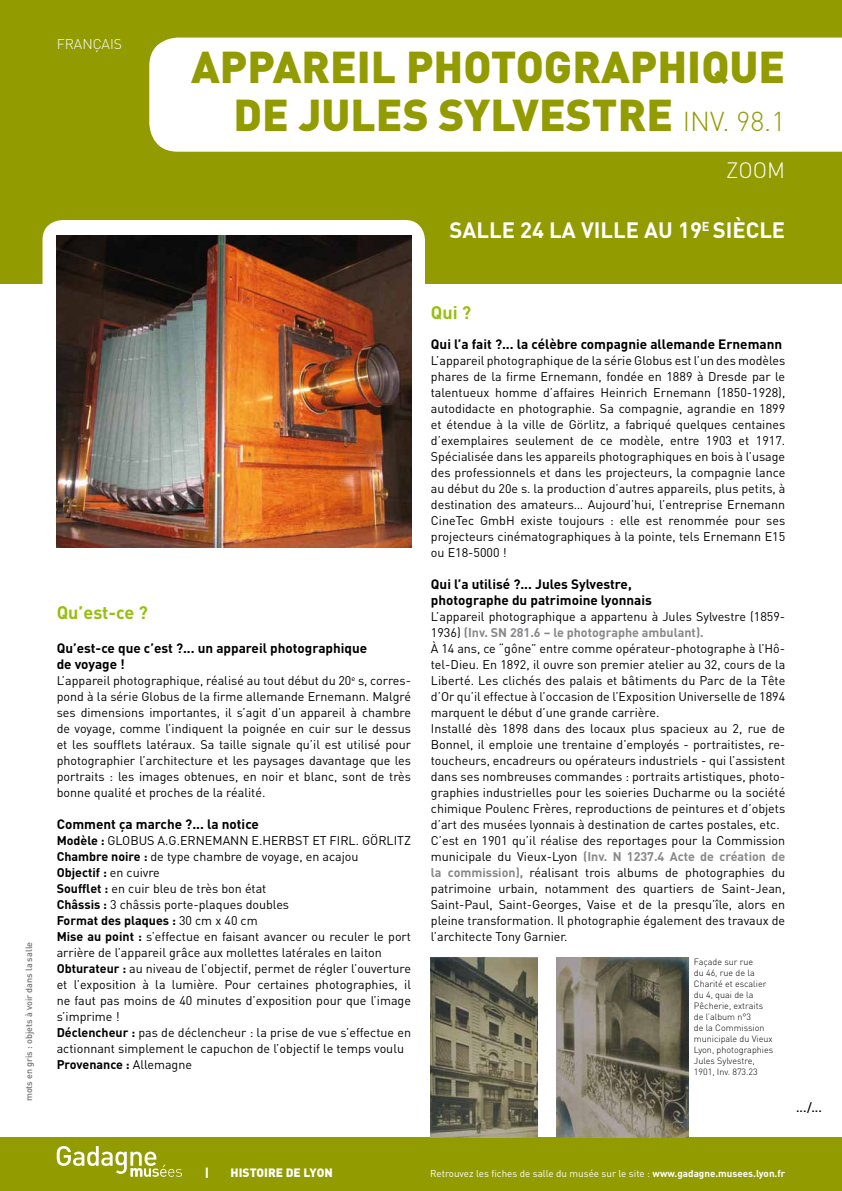
<style>
.page{position:relative;width:842px;height:1191px;background:#fff}
.page>*{position:absolute;margin:0;border:0;box-sizing:border-box;transform-origin:0 0}
.t1{font:900 44px "DIN";color:#929b00}
.t2{font:300 27px "DIN";color:#929b00}
.t3{font:700 22px "DIN";letter-spacing:.09em;color:#fff}
.t4{font:300 22px "DIN";color:#fff}
.t5{font:700 18px "DIN";color:#97bf0d}
.t6{font:300 14px "DIN";color:#fff}
.t7{font:700 13.5px/16px "DIN";color:#000}
.t8{font:12.5px/16px "DIN";color:#000;text-align:justify}
.t9{font:500 12.5px "DIN";color:#000}
.t10{font:900 12px "DIN";color:#fff}
.t11{font:9.9px "DIN";color:#fff}
.t12{font:300 9px/11px "DIN";color:#000}
.t13{font:500 9px "DIN";color:#707172}
.s1{font-weight:700}
.s2{font-weight:700;color:#87888a}
</style>
<div class="page">
<div style="left:0;top:0;width:842px;height:284px;background:#929b00"></div>
<div style="left:0;top:1137px;width:842px;height:54px;background:#929b00"></div>
<svg style="left:57px;top:1146px;width:125px;height:30px"></svg>
<div style="left:149px;top:38px;width:693px;height:114px;background:#fff"></div>
<div style="left:43px;top:220px;width:382px;height:129px;background:#fff;border-radius:20px"></div>
<img style="left:56px;top:235px;width:355px;height:312px">
<img style="left:557px;top:958px;width:131px;height:179px">
<img style="left:431px;top:958px;width:106px;height:179px">
<p class="t6" style="left:57px;top:35px;width:67px">FRANçAIS</p>
<h1 class="t1" style="left:191px;top:38px;width:108px">APPAREIL</h1>
<h1 class="t1" style="left:406px;top:38px;width:55px">PHOTO</h1>
<h1 class="t1" style="left:544px;top:38px;width:237px">GRAPHIQUE</h1>
<h1 class="t1" style="left:234px;top:86px;width:143px">DE JULES</h1>
<h1 class="t1" style="left:438px;top:86px;width:128px">SYLVESTRE</h1>
<h2 class="t2" style="left:683px;top:105px;width:104px">Inv. 98.1</h2>
<h3 class="t4" style="left:726px;top:157px;width:60px">zoom</h3>
<h3 class="t3" style="left:449px;top:216px;width:334px">Salle 24 La vi lle au 19<sup>e</sup> si ècle</h3>
<p class="t13" style="left:23px;top:1101px;width:161px;rotate:-90deg">mots en gris : objets à voir dans la salle</p>
<h3 class="t5" style="left:57px;top:600px;width:93px">Qu’est-ce ?</h3>
<p class="t7" style="left:57px;top:639px;width:312px">Qu’est-ce que c’est ?... un appareil photographique de voyage !</p>
<p class="t8" style="left:57px;top:672px;width:356px">L’appareil photographique, réalisé au tout début du 20<sup>e</sup> s, corres&shy;pond à la série Globus de la firme allemande Ernemann. Malgré ses dimensions importantes, il s’agit d’un appareil à chambre de voyage, comme l’indiquent la poignée en cuir sur le dessus et les soufflets latéraux. Sa taille signale qu’il est utilisé pour photographier l’architecture et les paysages davantage que les portraits : les images obtenues, en noir et blanc, sont de très bonne qualité et proches de la réalité.</p>
<p class="t7" style="left:57px;top:815px;width:204px">Comment ça marche ?... la notice</p>
<p class="t8" style="left:57px;top:832px;width:356px;text-align:left"><span class="s1">Modèle :</span> GLOBUS A.G.ERNEMANN E.HERBST ET FIRL. GÖRLITZ <span class="s1">Chambre noire :</span> de type chambre de voyage, en acajou<br><span class="s1">Objectif :</span> en cuivre<br><span class="s1">Soufflet :</span> en cuir bleu de très bon état<br><span class="s1">Châssis :</span> 3 châssis porte-plaques doubles<br><span class="s1">Format des plaques :</span> 30 cm x 40 cm<br><span class="s1">Mise au point :</span> s’effectue en faisant avancer ou reculer le port arrière de l’appareil grâce aux mollettes latérales en laiton <span class="s1">Obturateur :</span> au niveau de l’objectif, permet de régler l’ouverture et l’exposition à la lumière. Pour certaines photographies, il ne faut pas moins de 40 minutes d’exposition pour que l’image s’imprime !<br><span class="s1">Déclencheur :</span> pas de déclencheur : la prise de vue s’effectue en actionnant simplement le capuchon de l’objectif le temps voulu <span class="s1">Provenance :</span> Allemagne</p>
<h3 class="t5" style="left:431px;top:300px;width:42px">Qui ?</h3>
<p class="t7" style="left:431px;top:335px;width:353px">Qui l’a fait ?... la célèbre compagnie allemande Ernemann</p>
<p class="t8" style="left:431px;top:352px;width:356px">L’appareil photographique de la série Globus est l’un des modèles phares de la firme Ernemann, fondée en 1889 à Dresde par le talentueux homme d’affaires Heinrich Ernemann (1850-1928), autodidacte en photographie. Sa compagnie, agrandie en 1899 et étendue à la ville de Görlitz, a fabriqué quelques centaines d’exemplaires seulement de ce modèle, entre 1903 et 1917.<br>Spécialisée dans les appareils photographiques en bois à l’usage des professionnels et dans les projecteurs, la compagnie lance au début du 20e s. la production d’autres appareils, plus petits, à destination des amateurs… Aujourd’hui, l’entreprise Ernemann CineTec GmbH existe toujours : elle est renommée pour ses projecteurs cinématographiques à la pointe, tels Ernemann E15 ou E18-5000 !</p>
<p class="t7" style="left:431px;top:575px;width:223px">Qui l’a utilisé ?... Jules Sylvestre, photographe du patrimoine lyonnais</p>
<p class="t8" style="left:431px;top:608px;width:356px;text-align:left">L’appareil photographique a appartenu à Jules Sylvestre (1859- 1936) <span class="s2">(Inv. SN 281.6 – le photographe ambulant).<br></span>À 14 ans, ce “gône” entre comme opérateur-photographe à l’Hô&shy;tel-Dieu. En 1892, il ouvre son premier atelier au 32, cours de la Liberté. Les clichés des palais et bâtiments du Parc de la Tête d’Or qu’il effectue à l’occasion de l’Exposition Universelle de 1894 marquent le début d’une grande carrière.<br>Installé dès 1898 dans des locaux plus spacieux au 2, rue de Bonnel, il emploie une trentaine d’employés - portraitistes, re&shy;toucheurs, encadreurs ou opérateurs industriels - qui l’assistent dans ses nombreuses commandes : portraits artistiques, photo&shy;graphies industrielles pour les soieries Ducharme ou la société chimique Poulenc Frères, reproductions de peintures et d’objets d’art des musées lyonnais à destination de cartes postales, etc.<br>C’est en 1901 qu’il réalise des reportages pour la Commission municipale du Vieux-Lyon <span class="s2">(Inv. N 1237.4 Acte de création de la commission),</span> réalisant trois albums de photographies du patrimoine urbain, notamment des quartiers de Saint-Jean, Saint-Paul, Saint-Georges, Vaise et de la presqu’île, alors en pleine transformation. Il photographie également des travaux de l’architecte Tony Garnier.</p>
<p class="t12" style="left:694px;top:956px;width:81px">Façade sur rue<br>du 46, rue de la<br>Charité et escalier du 4, quai de la<br>Pêcherie, extraits de l’album n°3<br>de la Commission municipale du Vieux<br>Lyon, photographies<br>Jules Sylvestre,<br>1901, Inv. 873.23</p>
<p class="t9" style="left:796px;top:1099px;width:27px">.../...</p>
<p class="t10" style="left:205px;top:1164px;width:6px">|</p>
<p class="t10" style="left:231px;top:1164px;width:104px">HISTOIRE DE LYON</p>
<p class="t11" style="left:430px;top:1167px;width:357px">Retrouvez les fiches de salle du musée sur le site : <span class="s1">www.gadagne.musees.lyon.fr</span></p>
</div>
